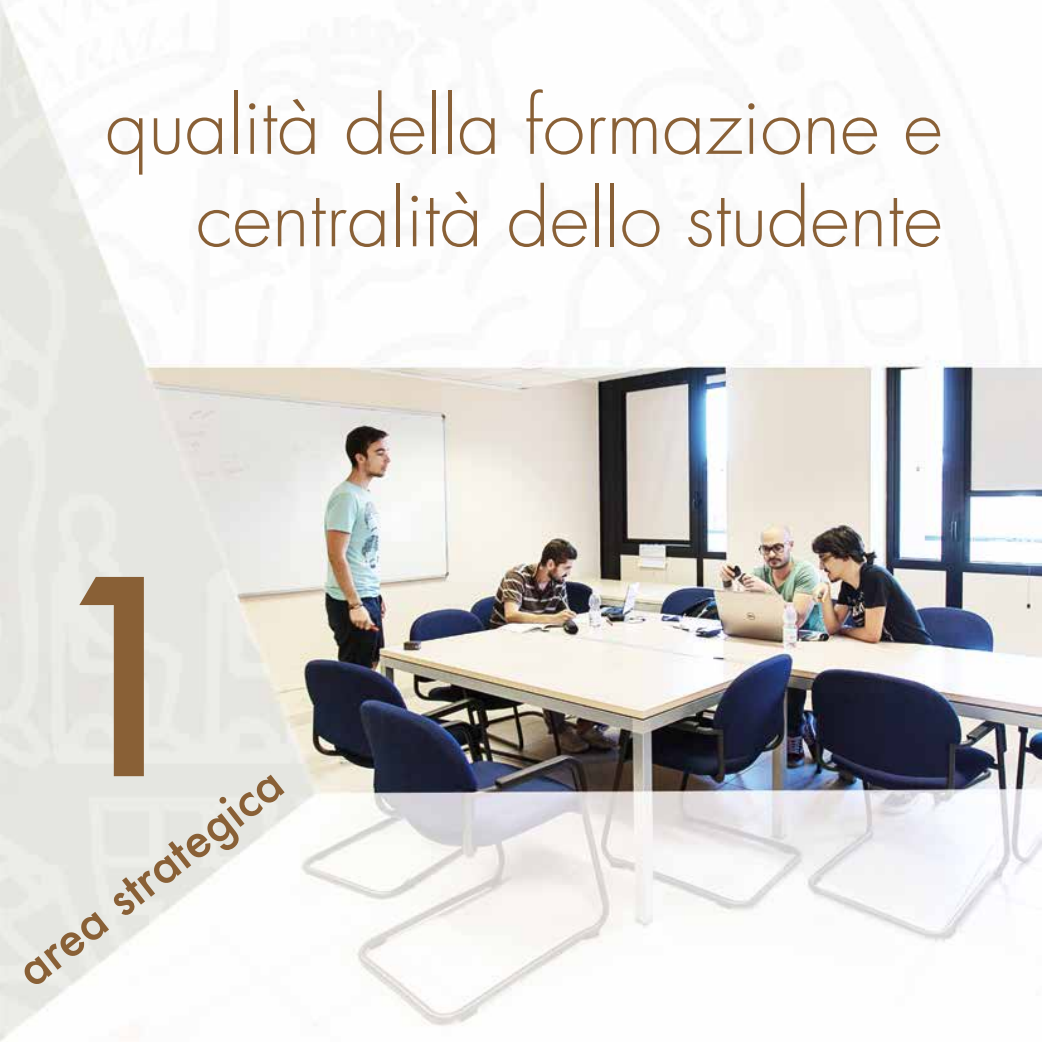
<style>
.page{position:relative;width:1042px;height:1042px;background:#fff}
.page>*{position:absolute;margin:0;border:0;box-sizing:border-box;transform-origin:0 0}
.t1{font:500 264.25px "Futura";color:#896036}
.t2{font:300 77px/92.4px "Futura";color:#896036;text-align:right}
.t3{font:500 47.25px "Futura";color:#896036}
</style>
<div class="page">
<img style="left:0;top:1px;width:1042px;height:1041px">
<p class="t2" style="left:105px;top:81px;width:839px">qualità della formazione e centralità dello studente</p>
<h1 class="t1" style="left:42px;top:497px;width:165px">1</h1>
<p class="t3" style="left:2px;top:950px;width:324px;rotate:-38deg">area strategica</p>
</div>
